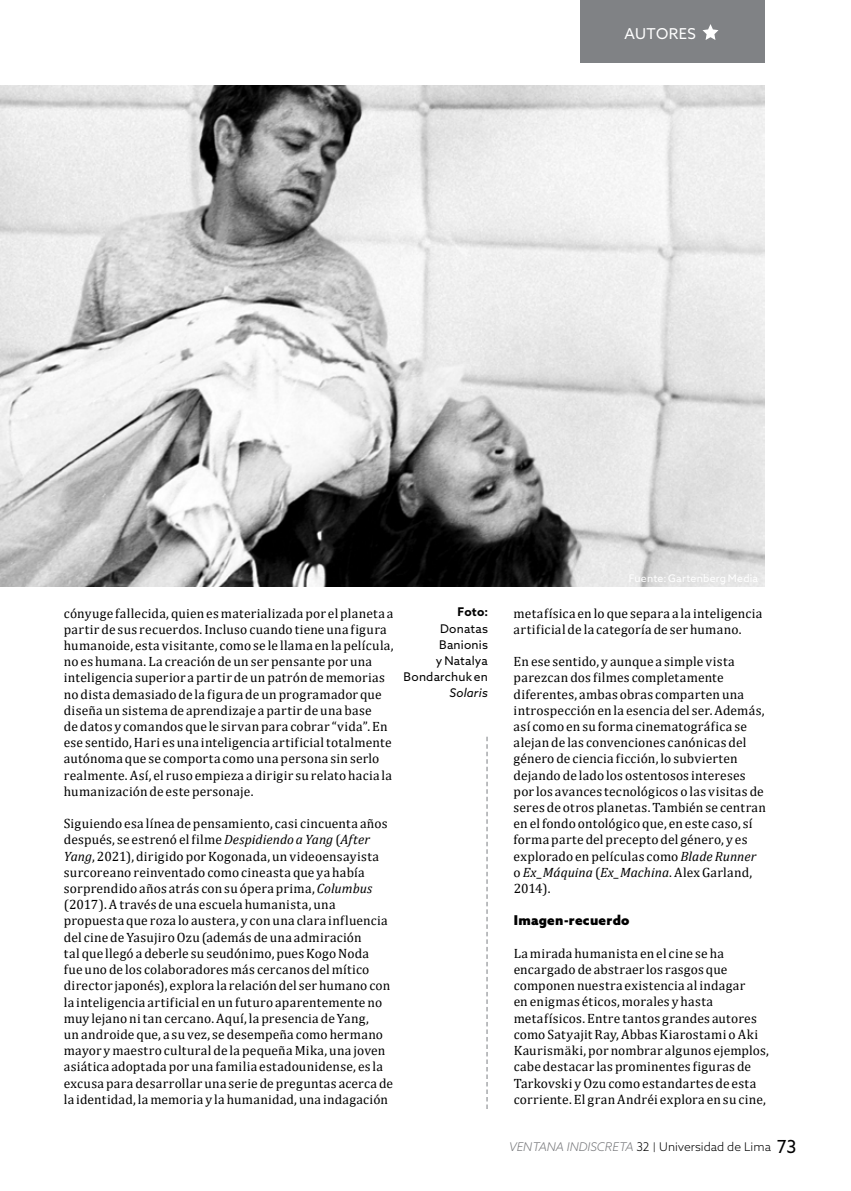
<style>
.page{position:relative;width:851px;height:1191px;background:#fff}
.page>*{position:absolute;margin:0;border:0;box-sizing:border-box;transform-origin:0 0}
.t1{font:15px "Azo Sans";letter-spacing:.025em;color:#fff}
.t2{font:13.5px/16.2px "Cambria";letter-spacing:.015em;color:#000}
.t3{font:900 13.5px "Azo Sans";letter-spacing:.02em;color:#000}
.t4{font:300 12px "Azo Sans";color:#000}
.t5{font:12px/16.2px "Azo Sans";letter-spacing:.015em;color:#000;text-align:right}
.t6{font:italic 12px "Azo Sans";letter-spacing:.015em;color:#000}
.t7{font:700 12px "Azo Sans";color:#000}
.t8{font:10.5px "Azo Sans";letter-spacing:.025em;color:#fff}
.s1{font-style:italic}
.s2{font-style:italic;color:#77787b}
.s3{font-size:9.6px}
.s4{font-weight:400;font-size:18px}
</style>
<div class="page">
<img style="left:0;top:85px;width:764px;height:502px">
<div style="left:580px;top:0;width:184px;height:63px;background:#808285"></div>
<svg style="left:702px;top:24px;width:16px;height:16px"></svg>
<svg style="left:486px;top:736px;width:1px;height:373px"></svg>
<p class="t1" style="left:624px;top:24px;width:73px">AUTORES</p>
<p class="t2" style="left:64px;top:605px;width:331px">cónyuge fallecida, quien es materializada por el planeta a partir de sus recuerdos. Incluso cuando tiene una figura humanoide, esta visitante, como se le llama en la película, no es humana. La creación de un ser pensante por una inteligencia superior a partir de un patrón de memorias no dista demasiado de la figura de un programador que diseña un sistema de aprendizaje a partir de una base<br>de datos y comandos que le sirvan para cobrar “vida”. En ese sentido, Hari es una inteligencia artificial totalmente autónoma que se comporta como una persona sin serlo realmente. Así, el ruso empieza a dirigir su relato hacia la humanización de este personaje.</p>
<p class="t2" style="left:64px;top:815px;width:331px">Siguiendo esa línea de pensamiento, casi cincuenta años después, se estrenó el filme <span class="s1">Despidiendo a Yang</span> (<span class="s1">After Yang</span>, 2021), dirigido por Kogonada, un videoensayista surcoreano reinventado como cineasta que ya había sorprendido años atrás con su ópera prima, <span class="s1">Columbus </span>(2017). A través de una escuela humanista, una propuesta que roza lo austera, y con una clara influencia del cine de Yasujiro Ozu (además de una admiración<br>tal que llegó a deberle su seudónimo, pues Kogo Noda<br>fue uno de los colaboradores más cercanos del mítico director japonés), explora la relación del ser humano con la inteligencia artificial en un futuro aparentemente no muy lejano ni tan cercano. Aquí, la presencia de Yang,<br>un androide que, a su vez, se desempeña como hermano mayor y maestro cultural de la pequeña Mika, una joven asiática adoptada por una familia estadounidense, es la excusa para desarrollar una serie de preguntas acerca de la identidad, la memoria y la humanidad, una indagación</p>
<p class="t7" style="left:457px;top:604px;width:32px">Foto:</p>
<p class="t5" style="left:403px;top:620px;width:86px">Donatas<br>Banionis<br>y Natalya<br>Bondarchuk en</p>
<p class="t6" style="left:449px;top:685px;width:40px">Solaris</p>
<p class="t8" style="left:628px;top:571px;width:131px">Fuente: Gartenberg Media</p>
<p class="t2" style="left:513px;top:605px;width:250px">metafísica en lo que separa a la inteligencia artificial de la categoría de ser humano.</p>
<p class="t2" style="left:513px;top:653px;width:254px">En ese sentido, y aunque a simple vista parezcan dos filmes completamente diferentes, ambas obras comparten una introspección en la esencia del ser. Además, así como en su forma cinematográfica se alejan de las convenciones canónicas del género de ciencia ficción, lo subvierten dejando de lado los ostentosos intereses por los avances tecnológicos o las visitas de seres de otros planetas. También se centran en el fondo ontológico que, en este caso, sí forma parte del precepto del género, y es explorado en películas como <span class="s1">Blade Runner </span>o <span class="s1">Ex_Máquina</span> (<span class="s1">Ex_Machina</span>. Alex Garland, 2014).</p>
<p class="t3" style="left:513px;top:911px;width:117px">Imagen-recuerdo</p>
<p class="t2" style="left:513px;top:945px;width:257px">La mirada humanista en el cine se ha encargado de abstraer los rasgos que componen nuestra existencia al indagar<br>en enigmas éticos, morales y hasta metafísicos. Entre tantos grandes autores como Satyajit Ray, Abbas Kiarostami o Aki Kaurismäki, por nombrar algunos ejemplos, cabe destacar las prominentes figuras de Tarkovski y Ozu como estandartes de esta corriente. El gran Andréi explora en su cine,</p>
<p class="t4" style="left:509px;top:1139px;width:289px"><span class="s2">VENTANA INDISCRETA</span> 32 <span class="s3">|</span> Universidad de Lima <span class="s4">73</span></p>
</div>
